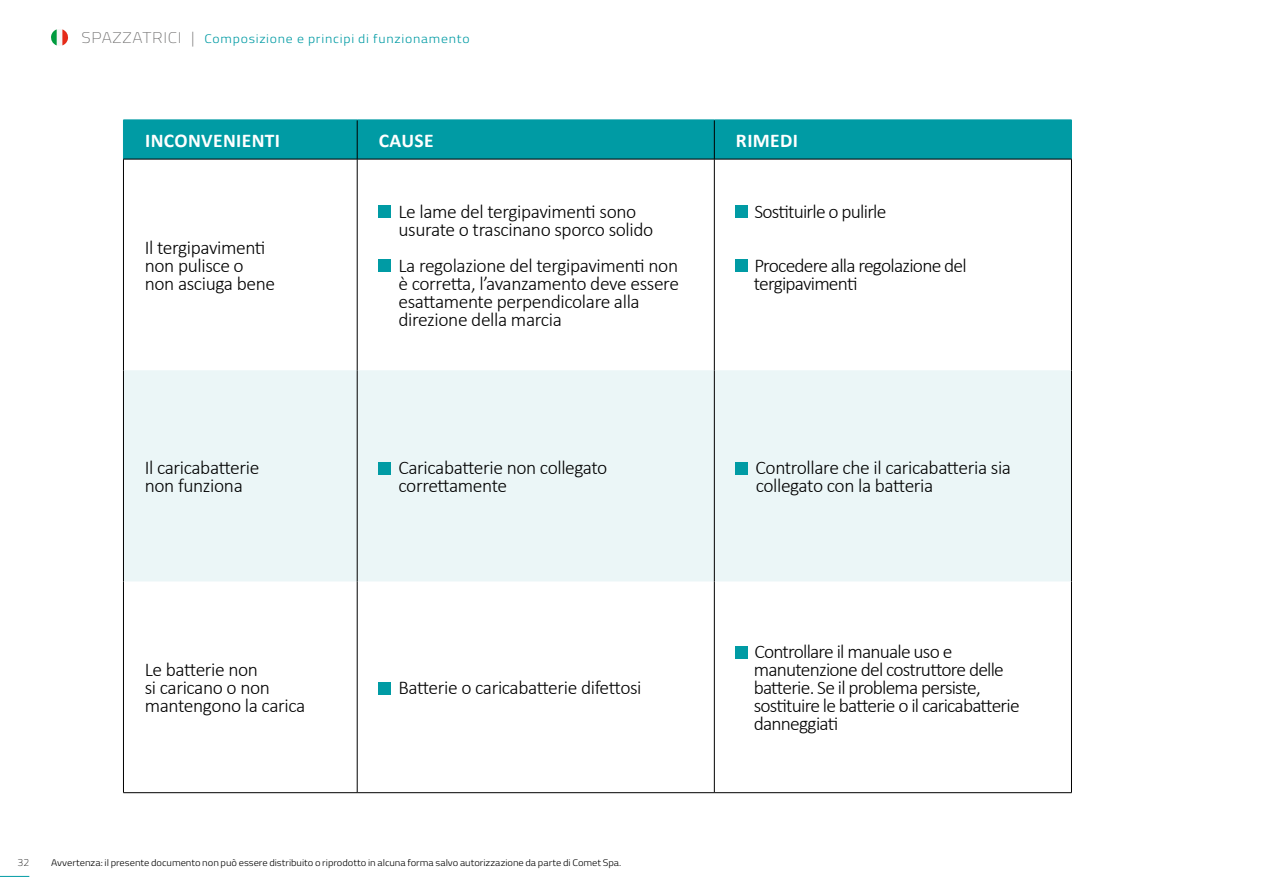
<style>
.page{position:relative;width:1263px;height:893px;background:#fff}
.page>*{position:absolute;margin:0;border:0;box-sizing:border-box;transform-origin:0 0}
.t1{font:300 19.5px/18px "Calibri";letter-spacing:-.02em;color:#000}
.t2{font:300 19.5px/18px "Calibri";letter-spacing:-.04em;color:#000}
.t3{font:700 19.5px "Calibri";letter-spacing:.02em;color:#fff}
.t4{font:300 12.3px "Titillium";letter-spacing:.055em;color:#009ba4;scale:1.11 1}
.t5{font:100 10.5px "Titillium";color:#000}
.t6{font:300 9.45px "Titillium";letter-spacing:-.005em;color:#000;scale:1.11 1}
.s1{font-weight:100;font-size:15.45px;color:#646363}
</style>
<div class="page">
<svg style="left:0;top:876px;width:29px;height:1px"></svg>
<svg style="left:51px;top:29px;width:17px;height:17px"></svg>
<div style="left:124px;top:121px;width:947px;height:38px;background:#009ba4"></div>
<div style="left:124px;top:370px;width:947px;height:211px;background:#ebf6f7"></div>
<hr style="left:357px;top:120px;width:1px;height:39px;background:#000">
<hr style="left:714px;top:120px;width:1px;height:39px;background:#000">
<hr style="left:123px;top:120px;width:234px;height:1px;background:#009ba4">
<hr style="left:123px;top:120px;width:1px;height:39px;background:#009ba4">
<hr style="left:357px;top:120px;width:357px;height:1px;background:#009ba4">
<hr style="left:714px;top:120px;width:357px;height:1px;background:#009ba4">
<hr style="left:1071px;top:120px;width:1px;height:39px;background:#009ba4">
<hr style="left:123px;top:159px;width:234px;height:1px;background:#000">
<hr style="left:123px;top:159px;width:1px;height:211px;background:#000">
<hr style="left:123px;top:581px;width:1px;height:211px;background:#000">
<hr style="left:357px;top:159px;width:357px;height:1px;background:#000">
<hr style="left:357px;top:159px;width:1px;height:211px;background:#000">
<hr style="left:714px;top:159px;width:357px;height:1px;background:#000">
<hr style="left:714px;top:159px;width:1px;height:211px;background:#000">
<hr style="left:1071px;top:159px;width:1px;height:211px;background:#000">
<hr style="left:357px;top:581px;width:1px;height:211px;background:#000">
<hr style="left:714px;top:581px;width:1px;height:211px;background:#000">
<hr style="left:1071px;top:581px;width:1px;height:211px;background:#000">
<hr style="left:123px;top:370px;width:1px;height:211px;background:#000">
<hr style="left:357px;top:370px;width:1px;height:211px;background:#000">
<hr style="left:714px;top:370px;width:1px;height:211px;background:#000">
<hr style="left:1071px;top:370px;width:1px;height:211px;background:#000">
<hr style="left:123px;top:792px;width:234px;height:1px;background:#000">
<hr style="left:357px;top:792px;width:357px;height:1px;background:#000">
<hr style="left:714px;top:792px;width:357px;height:1px;background:#000">
<div style="left:378px;top:206px;width:13px;height:12px;background:#009ba4"></div>
<div style="left:378px;top:260px;width:13px;height:12px;background:#009ba4"></div>
<div style="left:736px;top:206px;width:12px;height:12px;background:#009ba4"></div>
<div style="left:736px;top:260px;width:12px;height:12px;background:#009ba4"></div>
<div style="left:378px;top:462px;width:13px;height:12px;background:#009ba4"></div>
<div style="left:736px;top:462px;width:12px;height:12px;background:#009ba4"></div>
<div style="left:378px;top:682px;width:13px;height:12px;background:#009ba4"></div>
<div style="left:736px;top:646px;width:12px;height:12px;background:#009ba4"></div>
<p class="t4" style="left:82px;top:30px;width:351px"><span class="s1">SPAZZATRICI |</span> Composizione e principi di funzionamento</p>
<p class="t3" style="left:145px;top:127px;width:137px">INCONVENIENTI</p>
<p class="t3" style="left:379px;top:127px;width:56px">CAUSE</p>
<p class="t3" style="left:736px;top:127px;width:64px">RIMEDI</p>
<p class="t1" style="left:145px;top:238px;width:132px">Il tergipavimenti non pulisce o non asciuga bene</p>
<p class="t1" style="left:398px;top:202px;width:256px">Le lame del tergipavimenti sono usurate o trascinano sporco solido</p>
<p class="t1" style="left:398px;top:256px;width:282px">La regolazione del tergipavimenti non è corretta, l’avanzamento deve essere esattamente perpendicolare alla direzione della marcia</p>
<p class="t2" style="left:754px;top:202px;width:134px">Sostituirle o pulirle</p>
<p class="t2" style="left:754px;top:256px;width:214px">Procedere alla regolazione del tergipavimenti</p>
<p class="t1" style="left:145px;top:458px;width:116px">Il caricabatterie non funziona</p>
<p class="t1" style="left:398px;top:459px;width:211px">Caricabatterie non collegato correttamente</p>
<p class="t1" style="left:755px;top:459px;width:257px">Controllare che il caricabatteria sia collegato con la batteria</p>
<p class="t1" style="left:145px;top:661px;width:162px">Le batterie non<br>si caricano o non mantengono la carica</p>
<p class="t1" style="left:398px;top:679px;width:245px">Batterie o caricabatterie difettosi</p>
<p class="t5" style="left:18px;top:855px;width:13px">32</p>
<p class="t6" style="left:51px;top:856px;width:515px">Avvertenza: il presente documento non può essere distribuito o riprodotto in alcuna forma salvo autorizzazione da parte di Comet Spa.</p>
<p class="t2" style="left:754px;top:643px;width:267px">Controllare il manuale uso e manutenzione del costruttore delle batterie. Se il problema persiste, sostituire le batterie o il caricabatterie danneggiati</p>
</div>
